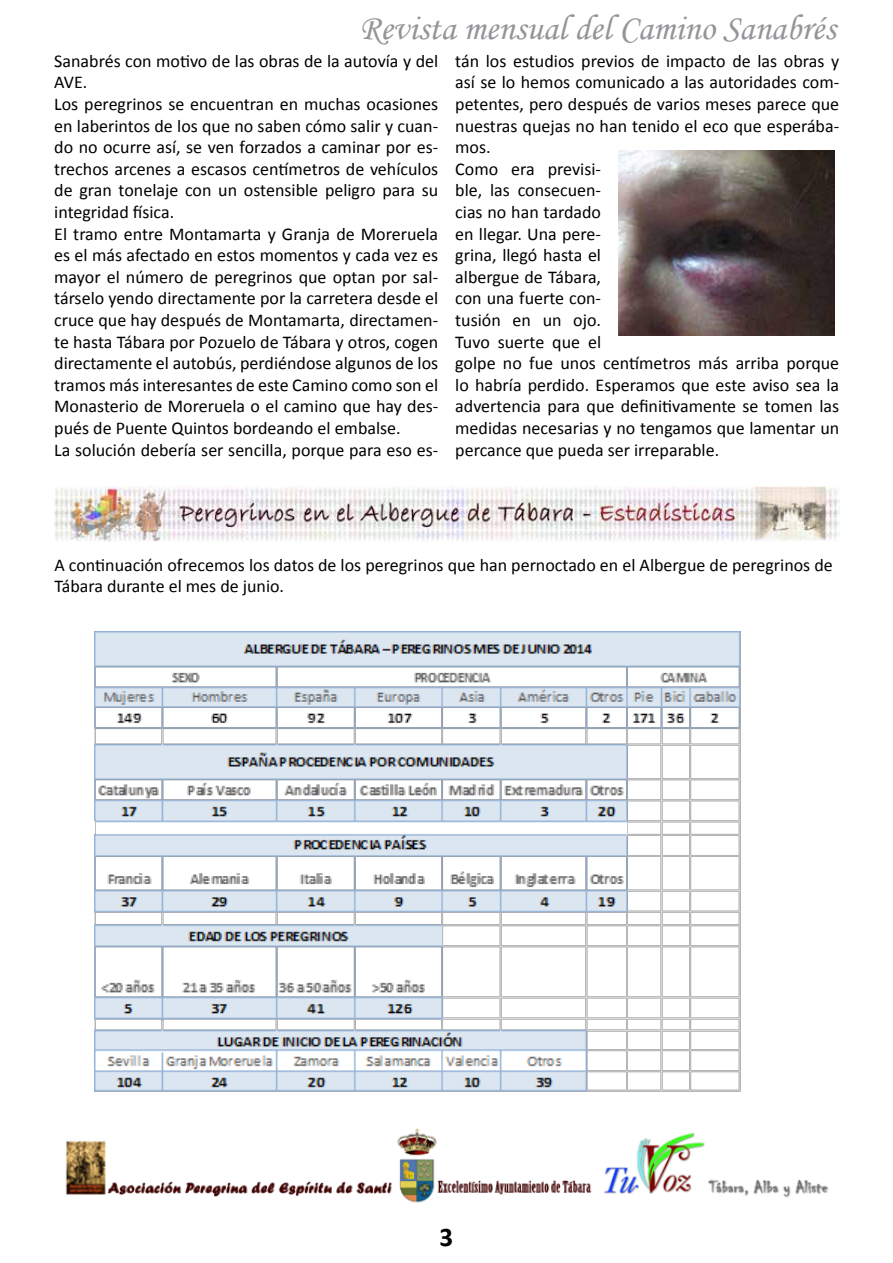
<style>
.page{position:relative;width:893px;height:1263px;background:#fff}
.page>*{position:absolute;margin:0;border:0;box-sizing:border-box;transform-origin:0 0}
.t1{font:36px "Monotype Corsiva";color:#939598}
.t2{font:700 27px "Calibri";color:#000}
.t3{font:18px/21.6px "Calibri";color:#000}
</style>
<div class="page">
<img style="left:65px;top:1128px;width:764px;height:75px">
<img style="left:54px;top:486px;width:785px;height:56px">
<img style="left:618px;top:151px;width:216px;height:185px">
<img style="left:95px;top:632px;width:646px;height:460px">
<h1 class="t1" style="left:359px;top:7px;width:478px">Revista mensual del Camino Sanabrés</h1>
<p class="t3" style="left:54px;top:50px;width:385px">Sanabrés con motivo de las obras de la autovía y del AVE.<br>Los peregrinos se encuentran en muchas ocasiones en laberintos de los que no saben cómo salir y cuan&shy;do no ocurre así, se ven forzados a caminar por es&shy;trechos arcenes a escasos centímetros de vehículos de gran tonelaje con un ostensible peligro para su integridad física.<br>El tramo entre Montamarta y Granja de Moreruela es el más afectado en estos momentos y cada vez es mayor el número de peregrinos que optan por sal&shy;társelo yendo directamente por la carretera desde el cruce que hay después de Montamarta, directamen&shy;te hasta Tábara por Pozuelo de Tábara y otros, cogen directamente el autobús, perdiéndose algunos de los tramos más interesantes de este Camino como son el Monasterio de Moreruela o el camino que hay des&shy;pués de Puente Quintos bordeando el embalse.<br>La solución debería ser sencilla, porque para eso es-</p>
<p class="t3" style="left:455px;top:50px;width:385px">tán los estudios previos de impacto de las obras y así se lo hemos comunicado a las autoridades com&shy;petentes, pero después de varios meses parece que nuestras quejas no han tenido el eco que esperába&shy;mos.<br>Como era previsi-<br>ble, las consecuen-<br>cias no han tardado<br>en llegar. Una pere-<br>grina, llegó hasta el<br>albergue de Tábara,<br>con una fuerte con-<br>tusión en un ojo.<br>Tuvo suerte que el<br>golpe no fue unos centímetros más arriba porque lo habría perdido. Esperamos que este aviso sea la advertencia para que definitivamente se tomen las medidas necesarias y no tengamos que lamentar un percance que pueda ser irreparable.</p>
<p class="t3" style="left:54px;top:554px;width:780px">A continuación ofrecemos los datos de los peregrinos que han pernoctado en el Albergue de peregrinos de<br>Tábara durante el mes de junio.</p>
<h2 class="t2" style="left:440px;top:1220px;width:15px">3</h2>
</div>
